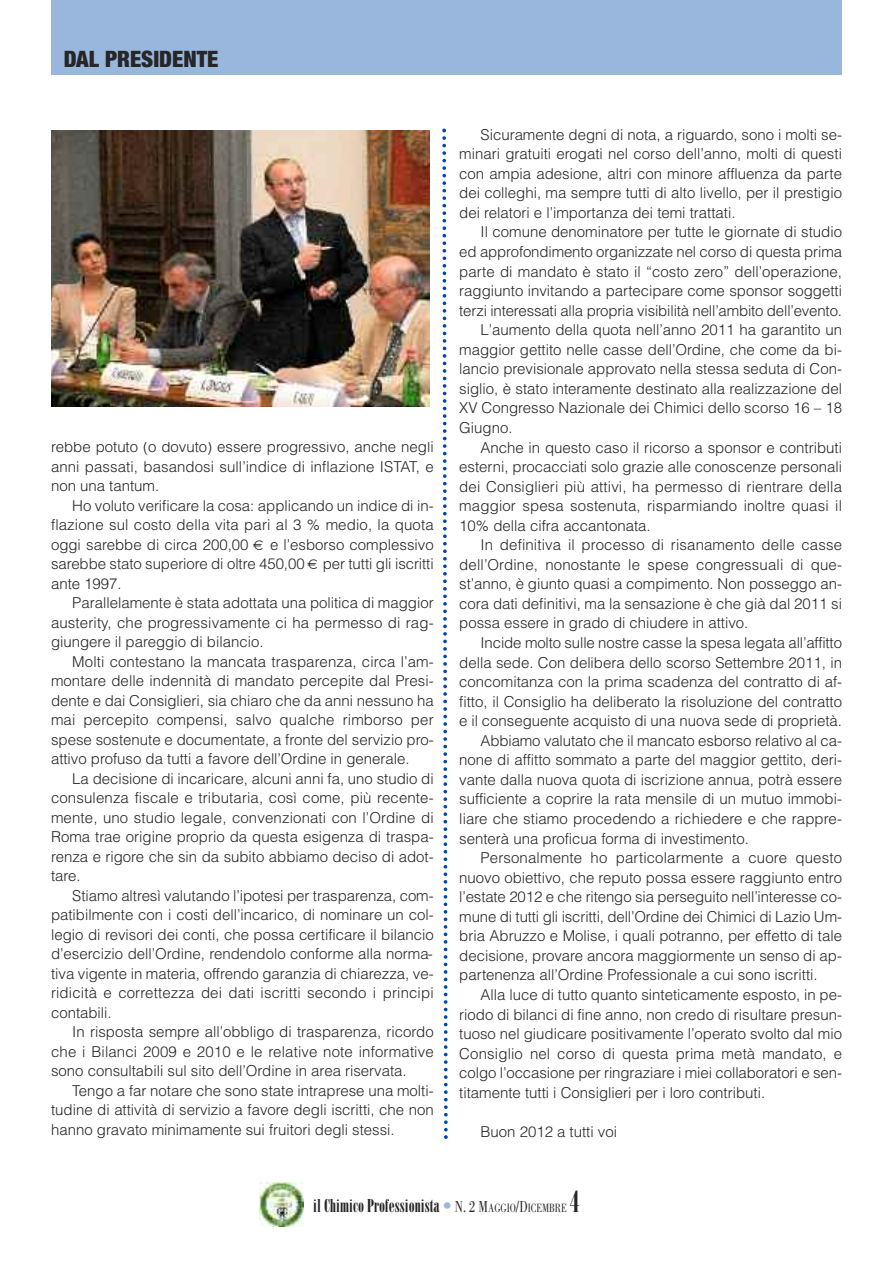
<style>
.page{position:relative;width:893px;height:1263px;background:#fff}
.page>*{position:absolute;margin:0;border:0;box-sizing:border-box;transform-origin:0 0}
.t1{font:30px "Bodoni Poster Compressed";color:#272627}
.t2{font:900 condensed 22.5px "Helvetica Neue";color:#272627}
.t3{font:18px "Bodoni Poster Compressed";color:#272627}
.t4{font:300 15px/19.5px "Helvetica";color:#272627;text-align:justify}
.s1{color:#99b6dd}
.s2{font-family:"Bodoni";font-size:16.5px}
.s3{font-family:"Bodoni";font-size:12.3px}
</style>
<div class="page">
<hr style="left:51px;top:74px;width:791px;height:1px;background:#272627">
<div style="left:51px;top:0;width:791px;height:74px;background:#99b6dd"></div>
<img style="left:259px;top:1182px;width:45px;height:45px">
<svg style="left:442px;top:128px;width:6px;height:1011px"></svg>
<img style="left:51px;top:130px;width:379px;height:277px">
<h2 class="t2" style="left:64px;top:45px;width:156px">DAL PRESIDENTE</h2>
<p class="t4" style="left:51px;top:437px;width:384px">rebbe potuto (o dovuto) essere progressivo, anche negli anni passati, basandosi sull’indice di inflazione ISTAT, e non una tantum.</p>
<p class="t4" style="left:51px;top:496px;width:384px;text-indent:21px">Ho voluto verificare la cosa: applicando un indice di in&shy;flazione sul costo della vita pari al 3 % medio, la quota oggi sarebbe di circa 200,00</p>
<p class="t4" style="left:51px;top:535px;width:384px;text-indent:219px">e l’esborso complessivo sarebbe stato superiore di oltre 450,00 per tutti gli iscritti ante 1997.</p>
<p class="t4" style="left:51px;top:593px;width:384px;text-indent:21px">Parallelamente è stata adottata una politica di maggior austerity, che progressivamente ci ha permesso di rag&shy;giungere il pareggio di bilancio.</p>
<p class="t4" style="left:51px;top:652px;width:384px;text-indent:21px">Molti contestano la mancata trasparenza, circa l’am&shy;montare delle indennità di mandato percepite dal Presi&shy;dente e dai Consiglieri, sia chiaro che da anni nessuno ha mai percepito compensi, salvo qualche rimborso per spese sostenute e documentate, a fronte del servizio pro&shy;attivo profuso da tutti a favore dell’Ordine in generale.</p>
<p class="t4" style="left:51px;top:769px;width:384px;text-indent:21px">La decisione di incaricare, alcuni anni fa, uno studio di consulenza fiscale e tributaria, così come, più recente&shy;mente, uno studio legale, convenzionati con l’Ordine di Roma trae origine proprio da questa esigenza di traspa&shy;renza e rigore che sin da subito abbiamo deciso di adot&shy;tare.</p>
<p class="t4" style="left:51px;top:886px;width:384px;text-indent:21px">Stiamo altresì valutando l’ipotesi per trasparenza, com&shy;patibilmente con i costi dell’incarico, di nominare un col&shy;legio di revisori dei conti, che possa certificare il bilancio d’esercizio dell’Ordine, rendendolo conforme alla norma&shy;tiva vigente in materia, offrendo garanzia di chiarezza, ve&shy;ridicità e correttezza dei dati iscritti secondo i principi contabili.</p>
<p class="t4" style="left:51px;top:1022px;width:384px;text-indent:21px">In risposta sempre all’obbligo di trasparenza, ricordo che i Bilanci 2009 e 2010 e le relative note informative sono consultabili sul sito dell’Ordine in area riservata.</p>
<p class="t4" style="left:51px;top:1081px;width:384px;text-indent:21px">Tengo a far notare che sono state intraprese una molti&shy;tudine di attività di servizio a favore degli iscritti, che non hanno gravato minimamente sui fruitori degli stessi.</p>
<p class="t4" style="left:459px;top:125px;width:384px;text-indent:21px">Sicuramente degni di nota, a riguardo, sono i molti se&shy;minari gratuiti erogati nel corso dell’anno, molti di questi con ampia adesione, altri con minore affluenza da parte dei colleghi, ma sempre tutti di alto livello, per il prestigio dei relatori e l’importanza dei temi trattati.</p>
<p class="t4" style="left:481px;top:223px;width:363px">Il comune denominatore per tutte le giornate di studio</p>
<p class="t4" style="left:459px;top:242px;width:384px">ed approfondimento organizzate nel corso di questa prima</p>
<p class="t4" style="left:459px;top:262px;width:384px">parte di mandato è stato il “costo zero” dell’operazione,</p>
<p class="t4" style="left:459px;top:281px;width:384px">raggiunto invitando a partecipare come sponsor soggetti</p>
<p class="t4" style="left:459px;top:301px;width:384px">terzi interessati alla propria visibilità nell’ambito dell’evento.</p>
<p class="t4" style="left:481px;top:320px;width:363px">L’aumento della quota nell’anno 2011 ha garantito un</p>
<p class="t4" style="left:459px;top:340px;width:384px">maggior gettito nelle casse dell’Ordine, che come da bi-</p>
<p class="t4" style="left:459px;top:359px;width:384px">lancio previsionale approvato nella stessa seduta di Con-</p>
<p class="t4" style="left:459px;top:379px;width:384px">siglio, è stato interamente destinato alla realizzazione del</p>
<p class="t4" style="left:459px;top:398px;width:384px">XV Congresso Nazionale dei Chimici dello scorso 16 – 18</p>
<p class="t4" style="left:459px;top:418px;width:55px">Giugno.</p>
<p class="t4" style="left:481px;top:438px;width:363px">Anche in questo caso il ricorso a sponsor e contributi</p>
<p class="t4" style="left:459px;top:457px;width:384px">esterni, procacciati solo grazie alle conoscenze personali</p>
<p class="t4" style="left:459px;top:477px;width:384px">dei Consiglieri più attivi, ha permesso di rientrare della</p>
<p class="t4" style="left:459px;top:496px;width:384px">maggior spesa sostenuta, risparmiando inoltre quasi il</p>
<p class="t4" style="left:459px;top:516px;width:193px">10% della cifra accantonata.</p>
<p class="t4" style="left:481px;top:535px;width:363px">In definitiva il processo di risanamento delle casse</p>
<p class="t4" style="left:459px;top:555px;width:384px">dell’Ordine, nonostante le spese congressuali di que-</p>
<p class="t4" style="left:459px;top:574px;width:384px">st’anno, è giunto quasi a compimento. Non posseggo an-</p>
<p class="t4" style="left:459px;top:594px;width:384px">cora dati definitivi, ma la sensazione è che già dal 2011 si</p>
<p class="t4" style="left:459px;top:613px;width:291px">possa essere in grado di chiudere in attivo.</p>
<p class="t4" style="left:481px;top:633px;width:363px">Incide molto sulle nostre casse la spesa legata all’affitto</p>
<p class="t4" style="left:459px;top:653px;width:384px">della sede. Con delibera dello scorso Settembre 2011, in</p>
<p class="t4" style="left:459px;top:672px;width:384px">concomitanza con la prima scadenza del contratto di af-</p>
<p class="t4" style="left:459px;top:692px;width:384px">fitto, il Consiglio ha deliberato la risoluzione del contratto</p>
<p class="t4" style="left:459px;top:711px;width:384px">e il conseguente acquisto di una nuova sede di proprietà.</p>
<p class="t4" style="left:481px;top:731px;width:363px">Abbiamo valutato che il mancato esborso relativo al ca-</p>
<p class="t4" style="left:459px;top:750px;width:384px">none di affitto sommato a parte del maggior gettito, deri-</p>
<p class="t4" style="left:459px;top:770px;width:384px">vante dalla nuova quota di iscrizione annua, potrà essere</p>
<p class="t4" style="left:459px;top:789px;width:384px">sufficiente a coprire la rata mensile di un mutuo immobi-</p>
<p class="t4" style="left:459px;top:809px;width:384px">liare che stiamo procedendo a richiedere e che rappre-</p>
<p class="t4" style="left:459px;top:829px;width:291px">senterà una proficua forma di investimento.</p>
<p class="t4" style="left:481px;top:848px;width:363px">Personalmente ho particolarmente a cuore questo</p>
<p class="t4" style="left:459px;top:868px;width:384px">nuovo obiettivo, che reputo possa essere raggiunto entro</p>
<p class="t4" style="left:459px;top:887px;width:384px">l’estate 2012 e che ritengo sia perseguito nell’interesse co-</p>
<p class="t4" style="left:459px;top:907px;width:384px">mune di tutti gli iscritti, dell’Ordine dei Chimici di Lazio Um-</p>
<p class="t4" style="left:459px;top:926px;width:384px">bria Abruzzo e Molise, i quali potranno, per effetto di tale</p>
<p class="t4" style="left:459px;top:946px;width:384px">decisione, provare ancora maggiormente un senso di ap-</p>
<p class="t4" style="left:459px;top:965px;width:360px">partenenza all’Ordine Professionale a cui sono iscritti.</p>
<p class="t4" style="left:481px;top:985px;width:363px">Alla luce di tutto quanto sinteticamente esposto, in pe-</p>
<p class="t4" style="left:459px;top:1004px;width:384px">riodo di bilanci di fine anno, non credo di risultare presun-</p>
<p class="t4" style="left:459px;top:1024px;width:384px">tuoso nel giudicare positivamente l’operato svolto dal mio</p>
<p class="t4" style="left:459px;top:1044px;width:384px">Consiglio nel corso di questa prima metà mandato, e</p>
<p class="t4" style="left:459px;top:1063px;width:384px">colgo l’occasione per ringraziare i miei collaboratori e sen-</p>
<p class="t4" style="left:459px;top:1083px;width:307px">titamente tutti i Consiglieri per i loro contributi.</p>
<p class="t4" style="left:481px;top:1122px;width:138px">Buon 2012 a tutti voi</p>
<p class="t3" style="left:313px;top:1199px;width:255px">il Chimico Professionista <span class="s1">•</span> <span class="s2">N. 2 M</span><span class="s3">AGGIO</span><span class="s2">/D</span><span class="s3">ICEMBRE</span></p>
<h1 class="t1" style="left:570px;top:1191px;width:11px">4</h1>
</div>
